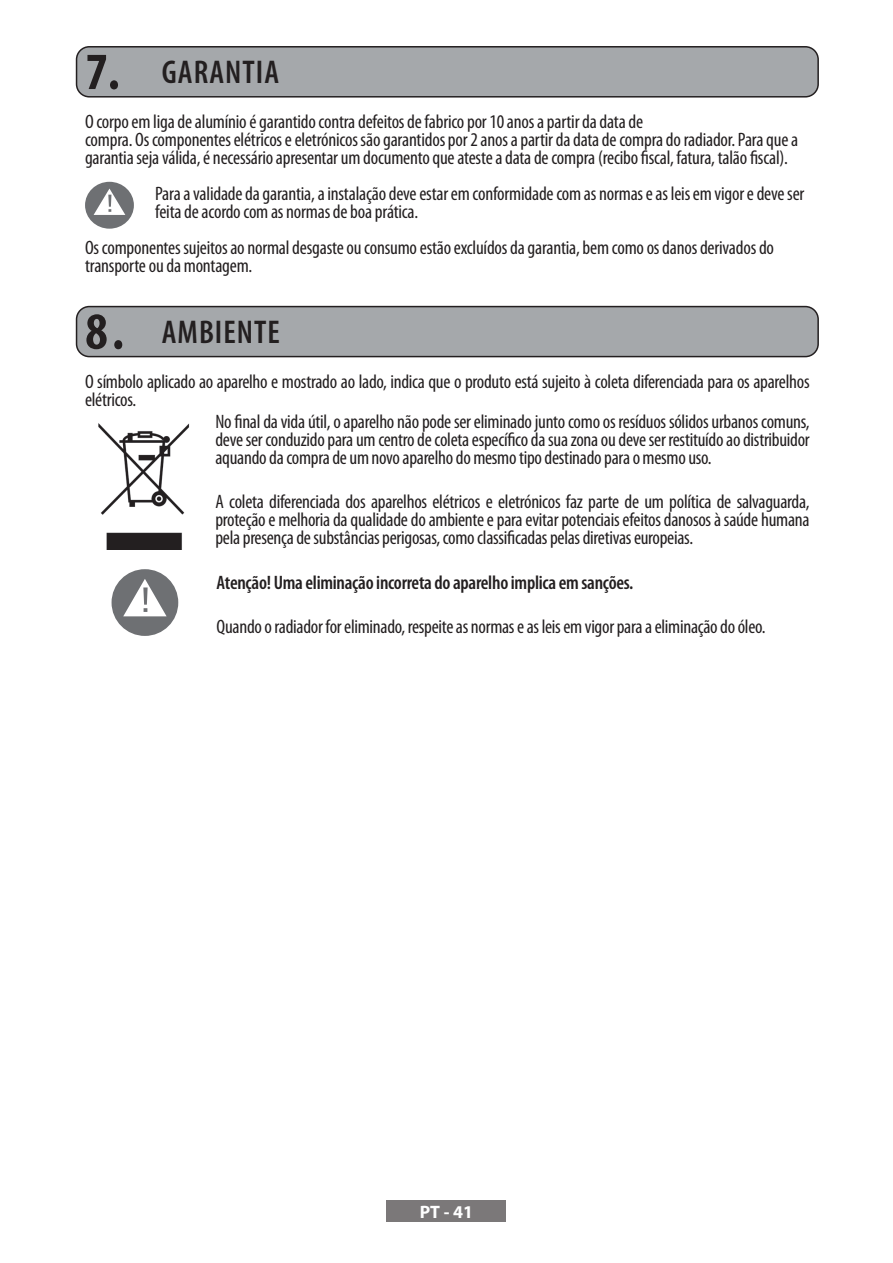
<style>
.page{position:relative;width:893px;height:1263px;background:#fff}
.page>*{position:absolute;margin:0;border:0;box-sizing:border-box;transform-origin:0 0}
.t1{font:600 condensed 33px "Myriad Pro";letter-spacing:.03em;color:#231f20}
.testo{font:condensed 19.5px/18px "Myriad Pro";letter-spacing:-.01em;color:#231f20}
.testo-2{font:600 condensed 19.5px "Myriad Pro";letter-spacing:-.015em;color:#231f20}
.t2{font:700 18px "Myriad Pro";color:#fff}
.s1{font-weight:700;font-size:52.5px}
</style>
<div class="page">
<div style="left:386px;top:1200px;width:119px;height:21px;background:#7b7879"></div>
<div style="left:77px;top:47px;width:741px;height:50px;background:#a5a8ab;border-radius:13px"></div>
<div style="left:76px;top:46px;width:743px;height:52px;border:2px solid #231f20;border-radius:13px"></div>
<div style="left:77px;top:307px;width:741px;height:50px;background:#a5a8ab;border-radius:13px"></div>
<div style="left:76px;top:306px;width:743px;height:51px;border:2px solid #231f20;border-radius:13px"></div>
<img style="left:98px;top:423px;width:92px;height:127px">
<div style="left:112px;top:569px;width:66px;height:67px;background:#6e7073;border-radius:50%"></div>
<svg style="left:123px;top:579px;width:44px;height:37px"></svg>
<div style="left:85px;top:182px;width:49px;height:47px;background:#6e7073;border-radius:50%"></div>
<svg style="left:94px;top:189px;width:31px;height:26px"></svg>
<p class="t1" style="left:85px;top:54px;width:195px"><span class="s1">7.</span> GARANTIA</p>
<p class="testo" style="left:85px;top:113px;width:560px">O corpo em liga de alumínio é garantido contra defeitos de fabrico por 10 anos a partir da data de</p>
<p class="testo" style="left:85px;top:131px;width:715px">compra. Os componentes elétricos e eletrónicos são garantidos por 2 anos a partir da data de compra do radiador. Para que a garantia seja válida, é necessário apresentar um documento que ateste a data de compra (recibo fiscal, fatura, talão fiscal).</p>
<p class="testo" style="left:155px;top:185px;width:651px">Para a validade da garantia, a instalação deve estar em conformidade com as normas e as leis em vigor e deve ser feita de acordo com as normas de boa prática.</p>
<p class="testo" style="left:85px;top:239px;width:690px">Os componentes sujeitos ao normal desgaste ou consumo estão excluídos da garantia, bem como os danos derivados do transporte ou da montagem.</p>
<p class="t1" style="left:85px;top:314px;width:196px"><span class="s1">8.</span> AMBIENTE</p>
<p class="testo" style="left:85px;top:373px;width:726px">O símbolo aplicado ao aparelho e mostrado ao lado, indica que o produto está sujeito à coleta diferenciada para os aparelhos elétricos.</p>
<p class="testo" style="left:215px;top:413px;width:596px;text-align:justify">No final da vida útil, o aparelho não pode ser eliminado junto como os resíduos sólidos urbanos comuns, deve ser conduzido para um centro de coleta específico da sua zona ou deve ser restituído ao distribuidor aquando da compra de um novo aparelho do mesmo tipo destinado para o mesmo uso.</p>
<p class="testo" style="left:215px;top:493px;width:596px;text-align:justify">A coleta diferenciada dos aparelhos elétricos e eletrónicos faz parte de um política de salvaguarda, proteção e melhoria da qualidade do ambiente e para evitar potenciais efeitos danosos à saúde humana pela presença de substâncias perigosas, como classificadas pelas diretivas europeias.</p>
<p class="testo-2" style="left:217px;top:572px;width:418px">Atenção! Uma eliminação incorreta do aparelho implica em sanções.</p>
<p class="testo" style="left:217px;top:618px;width:550px">Quando o radiador for eliminado, respeite as normas e as leis em vigor para a eliminação do óleo.</p>
<p class="t2" style="left:420px;top:1201px;width:55px">PT - 41</p>
</div>
